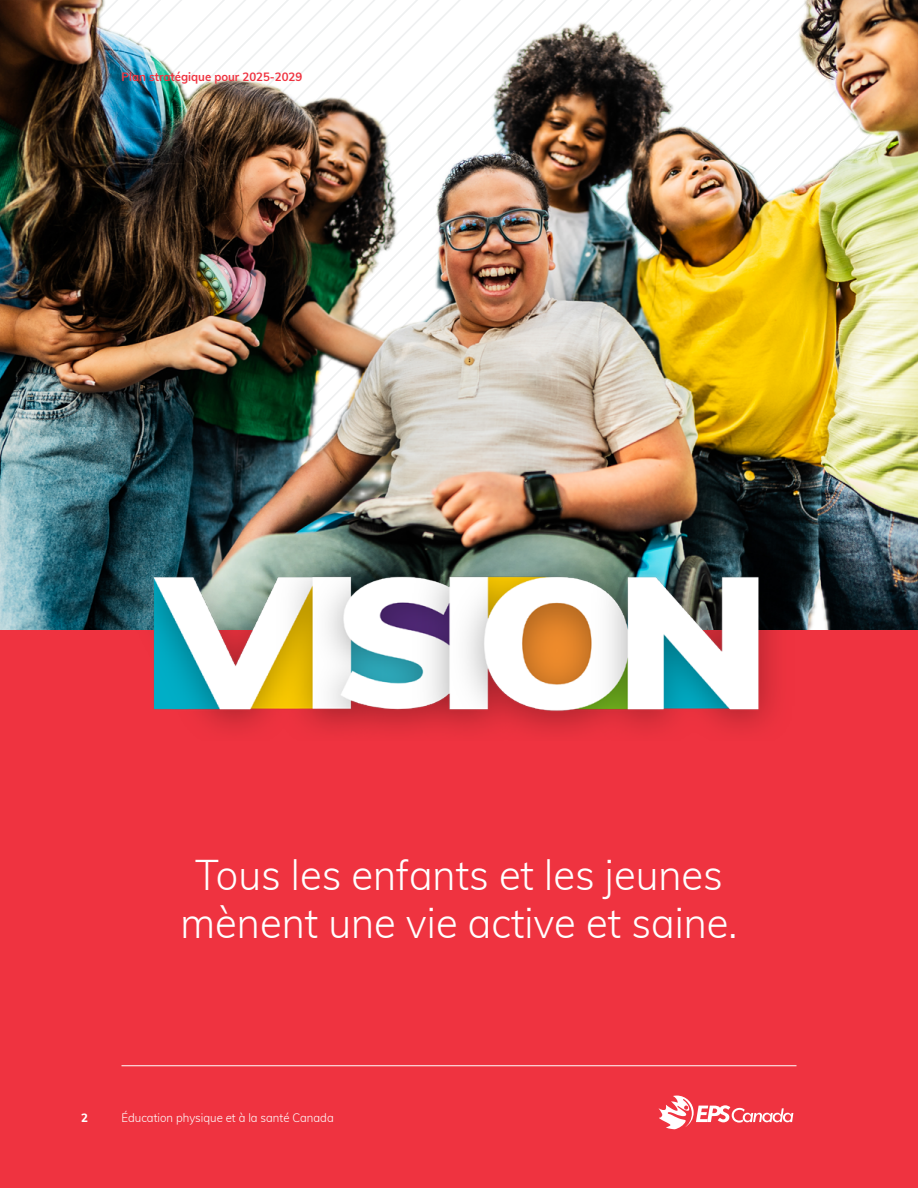
<style>
.page{position:relative;width:918px;height:1188px;background:#fff}
.page>*{position:absolute;margin:0;border:0;box-sizing:border-box;transform-origin:0 0}
.t1{font:300 42px/48px "Muli";color:#fff;text-align:center;scale:.95 1}
.t2{font:300 12px "Muli";color:#fff;scale:.95 1}
.t3{font:700 12px "Muli";color:#ef3340;scale:.95 1}
.t4{font:800 12px "Muli";color:#fff;scale:.95 1}
</style>
<div class="page">
<img style="left:0;top:0;width:918px;height:631px">
<div style="left:0;top:631px;width:918px;height:557px;background:#ef3340"></div>
<hr style="left:122px;top:1065px;width:674px;height:1px;background:#fff">
<img style="left:130px;top:554px;width:678px;height:179px">
<svg style="left:658px;top:1096px;width:135px;height:33px"></svg>
<p class="t3" style="left:122px;top:68px;width:192px">Plan stratégique pour 2025-2029</p>
<p class="t1" style="left:181px;top:849px;width:588px">Tous les enfants et les jeunes mènent une vie active et saine.</p>
<p class="t4" style="left:81px;top:1109px;width:9px">2</p>
<p class="t2" style="left:122px;top:1109px;width:225px">Éducation physique et à la santé Canada</p>
</div>
